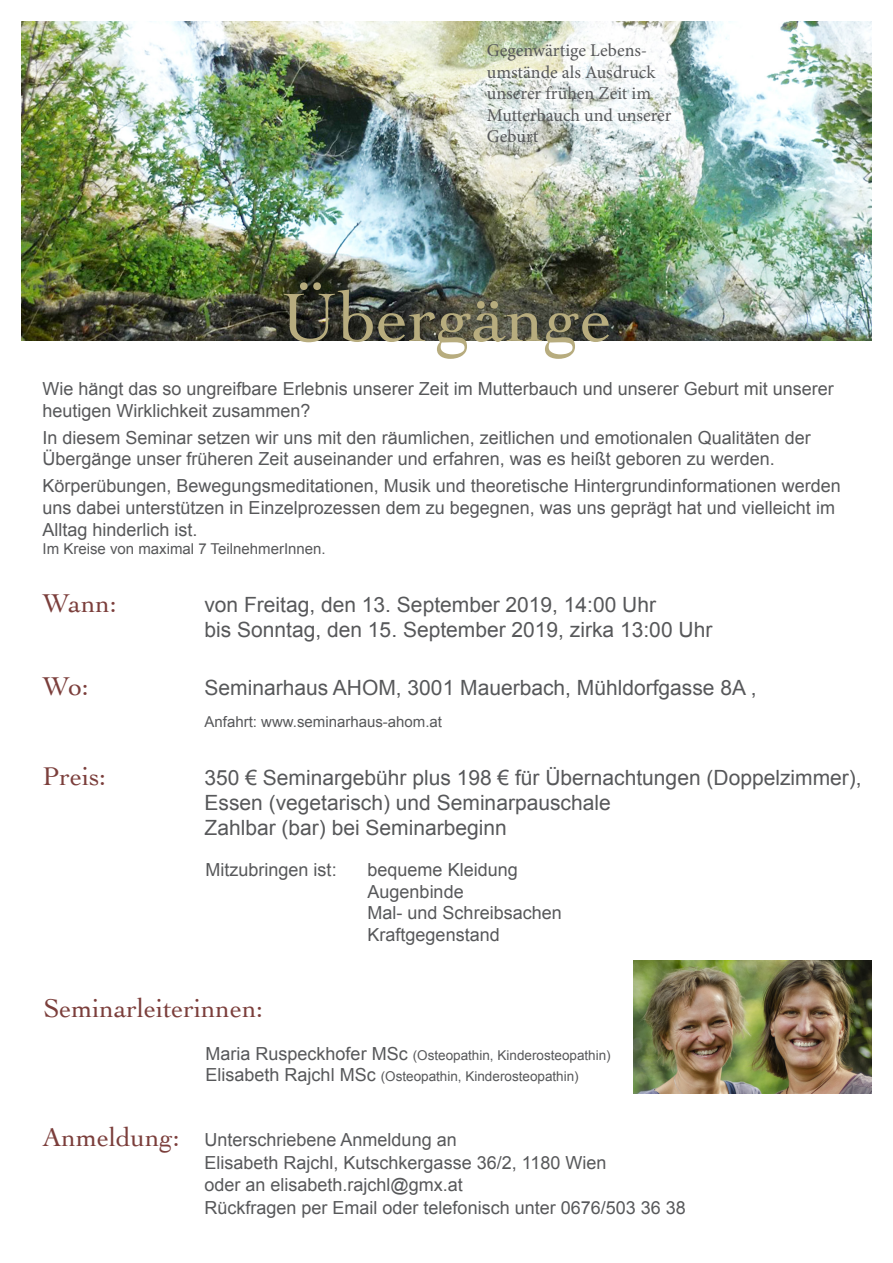
<style>
.page{position:relative;width:893px;height:1263px;background:#fff}
.page>*{position:absolute;margin:0;border:0;box-sizing:border-box;transform-origin:0 0}
.t1{font:72px "Cochin";color:#b7ac7e}
.t2{font:27px "Cochin";color:#7b3e3b}
.t3{font:21px/25.2px "Arial";color:#57585a}
.t4{font:18px/21.6px "Arial";color:#57585a}
.t5{font:18px/21.6px "Minion Pro";color:#57585a}
.t6{font:15px "Arial";color:#57585a}
.t7{font:13.5px/21.6px "Arial";color:#57585a}
.s1{font-size:18px}
.s2{font-family:"Cochin";font-size:27px;color:#7b3e3b}
</style>
<div class="page">
<img style="left:21px;top:21px;width:851px;height:319px">
<img style="left:634px;top:960px;width:238px;height:134px">
<p class="t5" style="left:487px;top:39px;width:186px">Gegenwärtige Lebens&shy;umstände als Ausdruck unserer frühen Zeit im<br>Mutterbauch und unserer<br>Geburt</p>
<h1 class="t1" style="left:280px;top:269px;width:333px">Übergänge</h1>
<p class="t4" style="left:43px;top:378px;width:793px">Wie hängt das so ungreifbare Erlebnis unserer Zeit im Mutterbauch und unserer Geburt mit unserer heutigen Wirklichkeit zusammen?</p>
<p class="t4" style="left:43px;top:427px;width:770px">In diesem Seminar setzen wir uns mit den räumlichen, zeitlichen und emotionalen Qualitäten der<br>Übergänge unser früheren Zeit auseinander und erfahren, was es heißt geboren zu werden.</p>
<p class="t4" style="left:43px;top:475px;width:800px">Körperübungen, Bewegungsmeditationen, Musik und theoretische Hintergrundinformationen werden uns dabei unterstützen in Einzelprozessen dem zu begegnen, was uns geprägt hat und vielleicht im<br>Alltag hinderlich ist.</p>
<p class="t6" style="left:43px;top:538px;width:285px">Im Kreise von maximal 7 TeilnehmerInnen.</p>
<h2 class="t2" style="left:43px;top:585px;width:76px">Wann:</h2>
<p class="t3" style="left:204px;top:592px;width:509px">von Freitag, den 13. September 2019, 14:00 Uhr<br>bis Sonntag, den 15. September 2019, zirka 13:00 Uhr</p>
<h2 class="t2" style="left:43px;top:668px;width:48px">Wo:</h2>
<p class="t3" style="left:205px;top:675px;width:554px">Seminarhaus AHOM, 3001 Mauerbach, Mühldorfgasse 8A ,</p>
<p class="t6" style="left:205px;top:712px;width:239px">Anfahrt: www.seminarhaus-ahom.at</p>
<h2 class="t2" style="left:43px;top:758px;width:65px">Preis:</h2>
<p class="t3" style="left:205px;top:765px;width:659px">350 € Seminargebühr plus 198 € für Übernachtungen (Doppelzimmer),<br>Essen (vegetarisch) und Seminarpauschale<br>Zahlbar (bar) bei Seminarbeginn</p>
<p class="t4" style="left:206px;top:859px;width:133px">Mitzubringen ist:</p>
<p class="t4" style="left:368px;top:859px;width:196px">bequeme Kleidung<br>Augenbinde<br>Mal- und Schreibsachen<br>Kraftgegenstand</p>
<h2 class="t2" style="left:44px;top:989px;width:221px">Seminarleiterinnen:</h2>
<p class="t7" style="left:206px;top:1044px;width:407px"><span class="s1">Maria Ruspeckhofer MSc</span> (Osteopathin, Kinderosteopathin)<br><span class="s1">Elisabeth Rajchl MSc</span> (Osteopathin, Kinderosteopathin)</p>
<p class="t4" style="left:205px;top:1129px;width:483px;line-height:22.5px;text-indent:-162px"><span class="s2">Anmeldung:</span> Unterschriebene Anmeldung an<br>Elisabeth Rajchl, Kutschkergasse 36/2, 1180 Wien<br>oder an elisabeth.rajchl@gmx.at<br>Rückfragen per Email oder telefonisch unter 0676/503 36 38</p>
</div>
